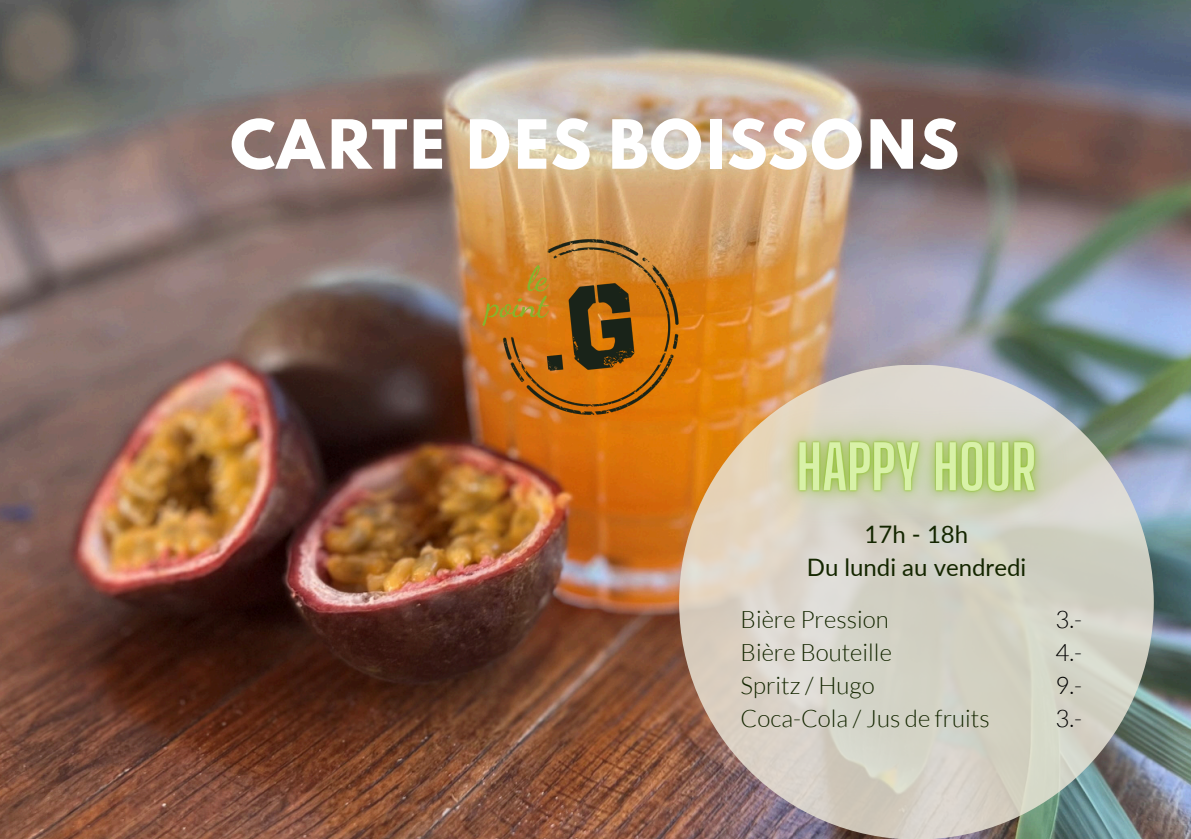
<style>
.page{position:relative;width:1191px;height:839px;background:#fff}
.page>*{position:absolute;margin:0;border:0;box-sizing:border-box;transform-origin:0 0}
.t1{font:800 60px "Spartan";color:#fff}
.t2{font:300 24px "Lato";color:#142600}
.t3{font:24px "Lato";color:#142600}
.t4{font:300 24px "Lato";color:#000}
</style>
<div class="page">
<img style="left:0;top:0;width:1191px;height:838px">
<svg style="left:679px;top:364px;width:475px;height:474px;background:#d6d2c5"></svg>
<img style="left:461px;top:208px;width:237px;height:237px">
<img style="left:728px;top:363px;width:377px;height:209px">
<p class="t1" style="left:230px;top:117px;width:731px">CARTE DES BOISSONS</p>
<p class="t3" style="left:865px;top:519px;width:105px">17h - 18h</p>
<p class="t3" style="left:807px;top:552px;width:221px">Du lundi au vendredi</p>
<p class="t2" style="left:741px;top:604px;width:150px">Bière Pression</p>
<p class="t2" style="left:741px;top:637px;width:153px">Bière Bouteille</p>
<p class="t2" style="left:741px;top:670px;width:136px">Spritz / Hugo</p>
<p class="t2" style="left:741px;top:703px;width:251px">Coca-Cola / Jus de fruits</p>
<p class="t4" style="left:1055px;top:604px;width:28px">3.-</p>
<p class="t4" style="left:1055px;top:637px;width:28px">4.-</p>
<p class="t4" style="left:1055px;top:670px;width:28px">9.-</p>
<p class="t4" style="left:1055px;top:703px;width:28px">3.-</p>
</div>
